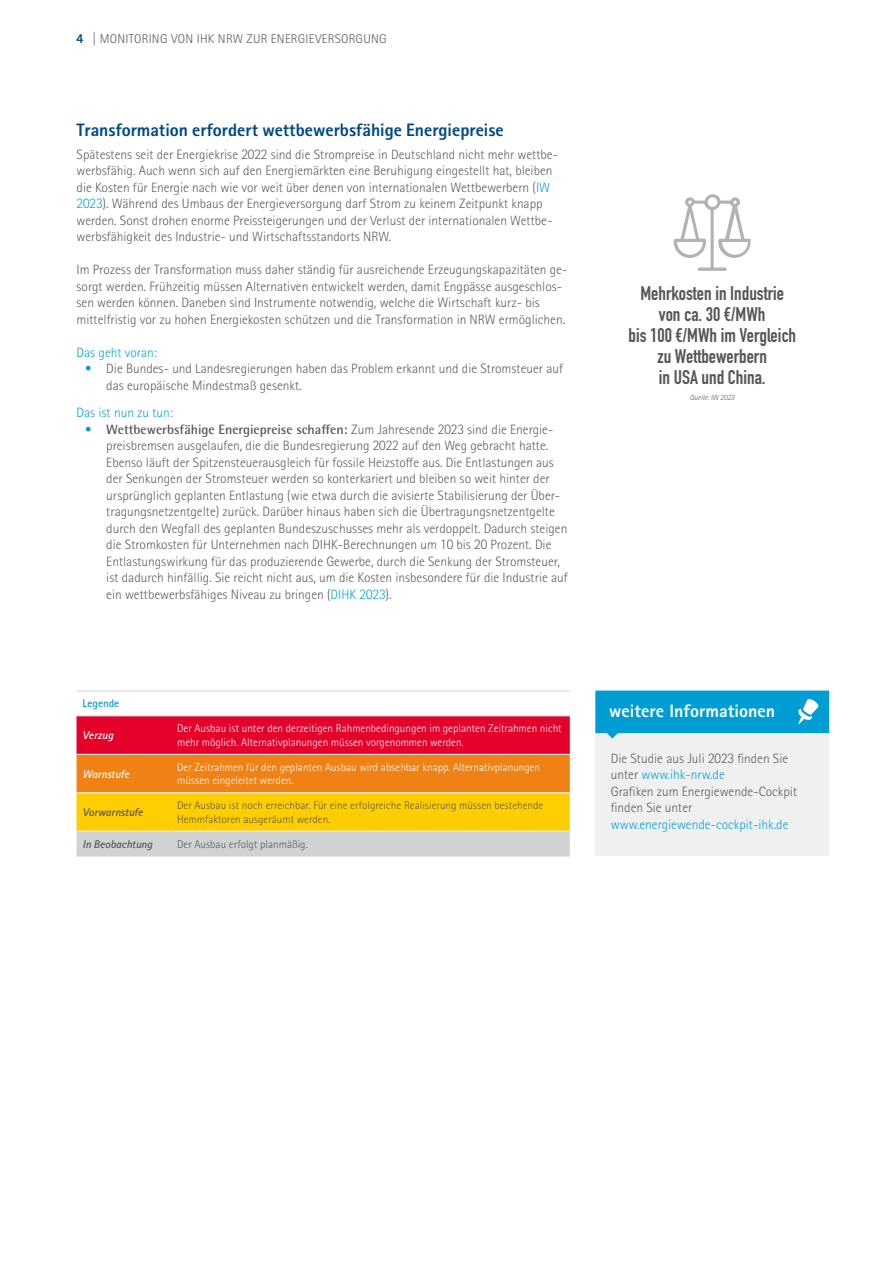
<style>
.page{position:relative;width:893px;height:1263px;background:#fff}
.page>*{position:absolute;margin:0;border:0;box-sizing:border-box;transform-origin:0 0}
.DIN_schrift_text{font:700 19.5px/21px "DIN Condensed";color:#565655;text-align:center}
.Headline_12{font:700 18px "Rotis II Sans Pro";color:#004888}
.t1{font:800 18px "Rotis Sans Serif Std";color:#fff}
.Fließtext{font:300 13.5px/16.5px "Rotis II Sans Pro";color:#565655}
.Fließtext-2{font:300 13.5px "Rotis II Sans Pro";color:#009dd4}
.t2{font:300 12.75px "Rotis II Sans Pro";letter-spacing:.02em;color:#565655}
.Fließtext-3{font:300 11.25px/13.5px "Rotis II Sans Pro";color:#fff}
.Fließtext-4{font:300 11.25px/13.5px "Rotis II Sans Pro";color:#565655}
.Fließtext-5{font:italic 600 11.25px "Rotis II Sans Pro";color:#565655}
.Fließtext-6{font:italic 600 11.25px "Rotis II Sans Pro";color:#fff}
.Fließtext-7{font:600 11.25px "Rotis II Sans Pro";color:#009dd4}
.Fließtext-8{font:italic 300 7.5px "Rotis II Sans Pro";color:#565655}
.s1{font-weight:700;color:#004a8b}
.s2{color:#009dd4}
.s3{font-family:"Rotis Semi Sans Std";font-weight:700}
</style>
<div class="page">
<div style="left:595px;top:730px;width:234px;height:126px;background:#f0f0f0"></div>
<svg style="left:595px;top:691px;width:234px;height:48px;background:#22a9d8"></svg>
<svg style="left:77px;top:717px;width:493px;height:139px;background:#eb843b"></svg>
<hr style="left:77px;top:856px;width:94px;height:1px;background:#cfd0d0">
<hr style="left:171px;top:856px;width:399px;height:1px;background:#cfd0d0">
<hr style="left:77px;top:691px;width:94px;height:1px;background:#cfd0d0">
<hr style="left:171px;top:691px;width:399px;height:1px;background:#cfd0d0">
<hr style="left:77px;top:716px;width:94px;height:1px;background:#cfd0d0">
<hr style="left:171px;top:716px;width:399px;height:1px;background:#cfd0d0">
<svg style="left:674px;top:194px;width:77px;height:77px"></svg>
<p class="t2" style="left:77px;top:32px;width:311px"><span class="s1">4</span> | MONITORING VON IHK NRW ZUR ENERGIEVERSORGUNG</p>
<p class="Headline_12" style="left:77px;top:120px;width:429px">Transformation erfordert wettbewerbsfähige Energiepreise</p>
<p class="Fließtext" style="left:77px;top:146px;width:483px">Spätestens seit der Energiekrise 2022 sind die Strompreise in Deutschland nicht mehr wettbe&shy;werbsfähig. Auch wenn sich auf den Energiemärkten eine Beruhigung eingestellt hat, bleiben die Kosten für Energie nach wie vor weit über denen von internationalen Wettbewerbern (<span class="s2">IW 2023</span>). Während des Umbaus der Energieversorgung darf Strom zu keinem Zeitpunkt knapp werden. Sonst drohen enorme Preissteigerungen und der Verlust der internationalen Wettbe&shy;werbsfähigkeit des Industrie- und Wirtschaftsstandorts NRW.</p>
<p class="Fließtext" style="left:77px;top:262px;width:492px">Im Prozess der Transformation muss daher ständig für ausreichende Erzeugungskapazitäten ge&shy;sorgt werden. Frühzeitig müssen Alternativen entwickelt werden, damit Engpässe ausgeschlos&shy;sen werden können. Daneben sind Instrumente notwendig, welche die Wirtschaft kurz- bis mittelfristig vor zu hohen Energiekosten schützen und die Transformation in NRW ermöglichen.</p>
<p class="Fließtext-2" style="left:77px;top:345px;width:82px">Das geht voran:</p>
<p class="Fließtext" style="left:106px;top:361px;width:458px;text-indent:-21px"><span class="s2">•</span> Die Bundes- und Landesregierungen haben das Problem erkannt und die Stromsteuer auf das europäische Mindestmaß gesenkt.</p>
<p class="Fließtext-2" style="left:77px;top:405px;width:98px">Das ist nun zu tun:</p>
<p class="Fließtext" style="left:106px;top:421px;width:463px;text-indent:-21px"><span class="s2">•</span> <span class="s3">Wettbewerbsfähige Energiepreise schaffen:</span> Zum Jahresende 2023 sind die Energie&shy;preisbremsen ausgelaufen, die die Bundesregierung 2022 auf den Weg gebracht hatte.<br>Ebenso läuft der Spitzensteuerausgleich für fossile Heizstoffe aus. Die Entlastungen aus der Senkungen der Stromsteuer werden so konterkariert und bleiben so weit hinter der ursprünglich geplanten Entlastung (wie etwa durch die avisierte Stabilisierung der Über&shy;tragungsnetzentgelte) zurück. Darüber hinaus haben sich die Übertragungsnetzentgelte durch den Wegfall des geplanten Bundeszuschusses mehr als verdoppelt. Dadurch steigen die Stromkosten für Unternehmen nach DIHK-Berechnungen um 10 bis 20 Prozent. Die Entlastungswirkung für das produzierende Gewerbe, durch die Senkung der Stromsteuer, ist dadurch hinfällig. Sie reicht nicht aus, um die Kosten insbesondere für die Industrie auf ein wettbewerbsfähiges Niveau zu bringen (<span class="s2">DIHK 2023</span>).</p>
<p class="Fließtext-7" style="left:83px;top:697px;width:38px">Legende</p>
<p class="Fließtext-6" style="left:83px;top:729px;width:32px">Verzug</p>
<p class="Fließtext-3" style="left:177px;top:722px;width:386px">Der Ausbau ist unter den derzeitigen Rahmenbedingungen im geplanten Zeitrahmen nicht mehr möglich. Alternativplanungen müssen vorgenommen werden.</p>
<p class="Fließtext-6" style="left:83px;top:767px;width:48px">Warnstufe</p>
<p class="Fließtext-3" style="left:177px;top:760px;width:364px">Der Zeitrahmen für den geplanten Ausbau wird absehbar knapp. Alternativplanungen müssen eingeleitet werden.</p>
<p class="Fließtext-5" style="left:83px;top:806px;width:62px">Vorwarnstufe</p>
<p class="Fließtext-4" style="left:177px;top:799px;width:368px">Der Ausbau ist noch erreichbar. Für eine erfolgreiche Realisierung müssen bestehende<br>Hemmfaktoren ausgeräumt werden.</p>
<p class="Fließtext-5" style="left:83px;top:837px;width:71px">In Beobachtung</p>
<p class="Fließtext-4" style="left:177px;top:837px;width:132px">Der Ausbau erfolgt planmäßig.</p>
<p class="DIN_schrift_text" style="left:628px;top:283px;width:169px">Mehrkosten in Industrie von ca. 30 €/MWh<br>bis 100 €/MWh im Vergleich zu Wettbewerbern<br>in USA und China.</p>
<p class="Fließtext-8" style="left:690px;top:394px;width:46px">Quelle: IW 2023</p>
<h2 class="t1" style="left:609px;top:699px;width:167px">weitere Informationen</h2>
<p class="Fließtext" style="left:611px;top:750px;width:179px">Die Studie aus Juli 2023 finden Sie unter <span class="s2">www.ihk-nrw.de</span></p>
<p class="Fließtext" style="left:611px;top:783px;width:188px">Grafiken zum Energiewende-Cockpit finden Sie unter <span class="s2">www.energiewende-cockpit-ihk.de</span></p>
</div>
